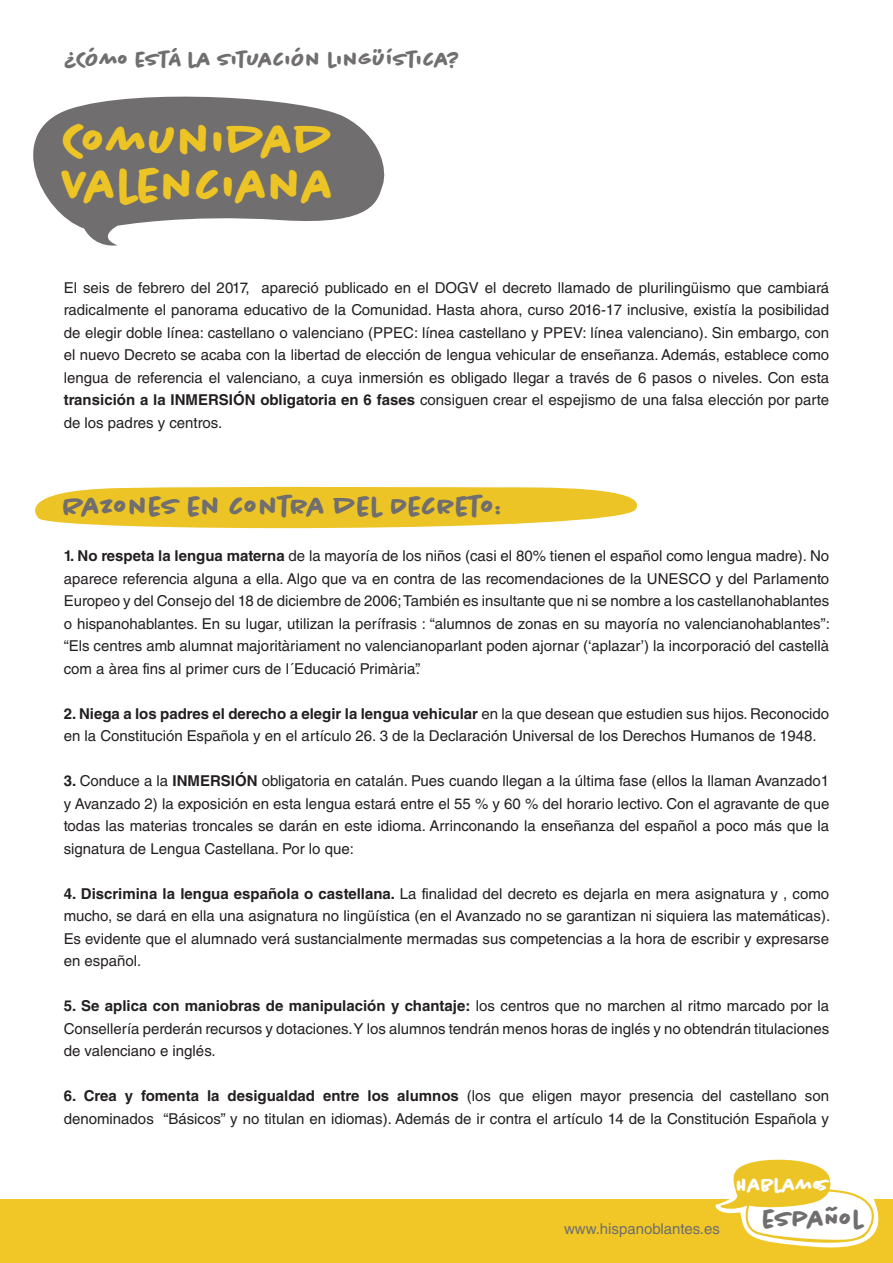
<style>
.page{position:relative;width:893px;height:1263px;background:#fff}
.page>*{position:absolute;margin:0;border:0;box-sizing:border-box;transform-origin:0 0}
.t1{font:700 46.5px/45px "Chantal";color:#edc426}
.t2{font:700 27px "Chantal";color:#706e6e}
.t3{font:700 25.5px "Chantal";color:#706e6e}
.t4{font:700 21px "Chantal";color:#706e6e}
.t5{font:700 19.65px "Chantal";color:#fff}
.t6{font:15px/22.5px "Helvetica LT Std";color:#231f20;text-align:justify}
.t7{font:15px "Helvetica LT Std";color:#706e6e}
.s1{font-weight:700}
</style>
<div class="page">
<svg style="left:35px;top:486px;width:602px;height:43px;background:#efcd47"></svg>
<svg style="left:33px;top:96px;width:352px;height:150px;fill:#706e6e"></svg>
<div style="left:0;top:1199px;width:893px;height:64px;background:#f0c726"></div>
<svg style="left:715px;top:1159px;width:164px;height:89px"></svg>
<p class="t4" style="left:64px;top:47px;width:398px">¿CÓMO ESTÁ LA SITUACIÓN LINGÜÍSTICA?</p>
<p class="t1" style="left:64px;top:119px;width:273px">COMUNIDAD<br>VALENCIANA</p>
<p class="t6" style="left:64px;top:276px;width:767px">El seis de febrero del 2017, apareció publicado en el DOGV el decreto llamado de plurilingüismo que cambiará radicalmente el panorama educativo de la Comunidad. Hasta ahora, curso 2016-17 inclusive, existía la posibilidad de elegir doble línea: castellano o valenciano (PPEC: línea castellano y PPEV: línea valenciano). Sin embargo, con el nuevo Decreto se acaba con la libertad de elección de lengua vehicular de enseñanza. Además, establece como lengua de referencia el valenciano, a cuya inmersión es obligado llegar a través de 6 pasos o niveles. Con esta <span class="s1">transición a la INMERSIÓN obligatoria en 6 fases</span> consiguen crear el espejismo de una falsa elección por parte de los padres y centros.</p>
<p class="t2" style="left:64px;top:490px;width:440px">RAZONES EN CONTRA DEL DECRETO:</p>
<p class="t6" style="left:64px;top:544px;width:768px"><span class="s1">1. No respeta la lengua materna</span> de la mayoría de los niños (casi el 80% tienen el español como lengua madre). No aparece referencia alguna a ella. Algo que va en contra de las recomendaciones de la UNESCO y del Parlamento Europeo y del Consejo del 18 de diciembre de 2006; También es insultante que ni se nombre a los castellanohablantes o hispanohablantes. En su lugar, utilizan la perífrasis : “alumnos de zonas en su mayoría no valencianohablantes”: “Els centres amb alumnat majoritàriament no valencianoparlant poden ajornar (‘aplazar’) la incorporació del castellà com a àrea fins al primer curs de l´Educació Primària”.</p>
<p class="t6" style="left:64px;top:702px;width:767px"><span class="s1">2. Niega a los padres el derecho a elegir la lengua vehicular</span> en la que desean que estudien sus hijos. Reconocido en la Constitución Española y en el artículo 26. 3 de la Declaración Universal de los Derechos Humanos de 1948.</p>
<p class="t6" style="left:64px;top:769px;width:767px"><span class="s1">3.</span> Conduce a la <span class="s1">INMERSIÓN</span> obligatoria en catalán. Pues cuando llegan a la última fase (ellos la llaman Avanzado1 y Avanzado 2) la exposición en esta lengua estará entre el 55 % y 60 % del horario lectivo. Con el agravante de que todas las materias troncales se darán en este idioma. Arrinconando la enseñanza del español a poco más que la signatura de Lengua Castellana. Por lo que:</p>
<p class="t6" style="left:64px;top:882px;width:768px"><span class="s1">4. Discrimina la lengua española o castellana.</span> La finalidad del decreto es dejarla en mera asignatura y , como mucho, se dará en ella una asignatura no lingüística (en el Avanzado no se garantizan ni siquiera las matemáticas).<br>Es evidente que el alumnado verá sustancialmente mermadas sus competencias a la hora de escribir y expresarse en español.</p>
<p class="t6" style="left:64px;top:994px;width:767px"><span class="s1">5. Se aplica con maniobras de manipulación y chantaje:</span> los centros que no marchen al ritmo marcado por la Consellería perderán recursos y dotaciones. Y los alumnos tendrán menos horas de inglés y no obtendrán titulaciones de valenciano e inglés.</p>
<p class="t6" style="left:64px;top:1084px;width:767px"><span class="s1">6. Crea y fomenta la desigualdad entre los alumnos</span> (los que eligen mayor presencia del castellano son denominados “Básicos” y no titulan en idiomas). Además de ir contra el artículo 14 de la Constitución Española y</p>
<p class="t7" style="left:564px;top:1220px;width:157px">www.hispanoblantes.es</p>
<h3 class="t5" style="left:737px;top:1172px;width:94px">HABLAMOS</h3>
<h3 class="t3" style="left:763px;top:1203px;width:103px">ESPAÑOL</h3>
</div>
